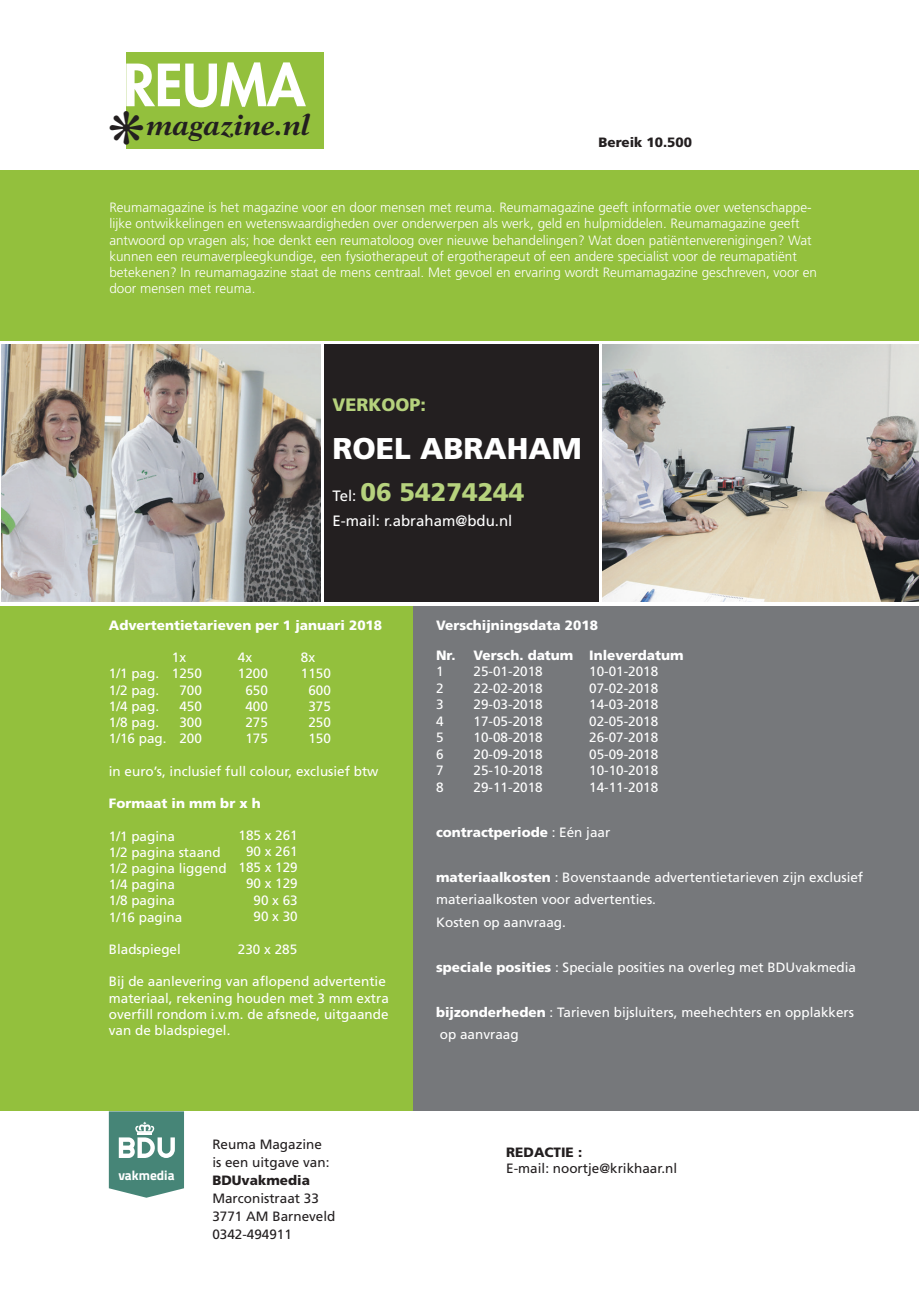
<style>
.page{position:relative;width:919px;height:1289px;background:#fff}
.page>*{position:absolute;margin:0;border:0;box-sizing:border-box;transform-origin:0 0}
.t1{font:800 56.55px "Futura Std";color:#fff}
.t2{font:900 30px "Frutiger LT Std";color:#fff}
.t3{font:italic 700 27.75px "New Aster LT Std";color:#231f20}
.t4{font:900 25.5px "Frutiger LT Std";color:#b6d27d}
.t5{font:900 18px "Frutiger LT Std";color:#b6d27d}
.t6{font:15px "Frutiger LT Std";color:#fff}
.t7{font:13.5px/16.2px "Frutiger LT Std";color:#fff}
.t8{font:300 13.5px/16.2px "Frutiger LT Std";color:#fff}
.t9{font:900 13.5px "Frutiger LT Std";color:#fff}
.t10{font:13.5px/18px "Frutiger LT Std";color:#231f20}
.t11{font:900 13.5px "Frutiger LT Std";color:#231f20}
.t12{font:700 13.35px "Titillium Web";color:#fff}
.s1{font-weight:400;font-size:15px;color:#fff}
.s2{font-weight:400}
.s3{font-weight:900}
</style>
<div class="page">
<div style="left:0;top:170px;width:918px;height:171px;background:#93c03d"></div>
<div style="left:412px;top:606px;width:506px;height:504px;background:#76787b"></div>
<div style="left:0;top:606px;width:412px;height:504px;background:#93c03d"></div>
<img style="left:602px;top:344px;width:316px;height:258px">
<img style="left:1px;top:344px;width:319px;height:258px">
<svg style="left:109px;top:1111px;width:75px;height:86px;background:#669a8e"></svg>
<div style="left:324px;top:344px;width:274px;height:258px;background:#231f20"></div>
<div style="left:126px;top:52px;width:198px;height:97px;background:#93c03d"></div>
<h1 class="t1" style="left:123px;top:50px;width:184px">REUMA</h1>
<h3 class="t3" style="left:108px;top:109px;width:204px">❋magazine.nl</h3>
<p class="t11" style="left:598px;top:134px;width:95px">Bereik 10.500</p>
<p class="t8" style="left:109px;top:200px;width:709px">Reumamagazine is het magazine voor en door mensen met reuma. Reumamagazine geeft informatie over wetenschappe&shy;lijke ontwikkelingen en wetenswaardigheden over onderwerpen als werk, geld en hulpmiddelen. Reumamagazine geeft antwoord op vragen als; hoe denkt een reumatoloog over nieuwe behandelingen? Wat doen patiëntenverenigingen? Wat kunnen een reumaverpleegkundige, een fysiotherapeut of ergotherapeut of een andere specialist voor de reumapatiënt betekenen? In reumamagazine staat de mens centraal. Met gevoel en ervaring wordt Reumamagazine geschreven, voor en door mensen met reuma.</p>
<h3 class="t5" style="left:332px;top:394px;width:95px">VERKOOP:</h3>
<h2 class="t2" style="left:332px;top:430px;width:251px">ROEL ABRAHAM</h2>
<h3 class="t4" style="left:332px;top:476px;width:193px"><span class="s1">Tel:</span> 06 54274244</h3>
<p class="t6" style="left:332px;top:512px;width:181px">E-mail: r.abraham@bdu.nl</p>
<p class="t9" style="left:109px;top:617px;width:275px">Advertentietarieven per 1 januari 2018</p>
<p class="t7" style="left:172px;top:649px;width:16px">1x</p>
<p class="t7" style="left:238px;top:649px;width:16px">4x</p>
<p class="t7" style="left:301px;top:649px;width:16px">8x</p>
<p class="t7" style="left:109px;top:665px;width:95px">1/1 pag. 1250</p>
<p class="t7" style="left:238px;top:665px;width:32px">1200</p>
<p class="t7" style="left:301px;top:665px;width:32px">1150</p>
<p class="t7" style="left:109px;top:682px;width:52px">1/2 pag.</p>
<p class="t7" style="left:179px;top:682px;width:24px">700</p>
<p class="t7" style="left:245px;top:682px;width:24px">650</p>
<p class="t7" style="left:308px;top:682px;width:24px">600</p>
<p class="t7" style="left:109px;top:698px;width:52px">1/4 pag.</p>
<p class="t7" style="left:179px;top:698px;width:24px">450</p>
<p class="t7" style="left:245px;top:698px;width:24px">400</p>
<p class="t7" style="left:308px;top:698px;width:24px">375</p>
<p class="t7" style="left:109px;top:714px;width:52px">1/8 pag.</p>
<p class="t7" style="left:179px;top:714px;width:24px">300</p>
<p class="t7" style="left:245px;top:714px;width:24px">275</p>
<p class="t7" style="left:308px;top:714px;width:24px">250</p>
<p class="t7" style="left:109px;top:730px;width:95px">1/16 pag. 200</p>
<p class="t7" style="left:245px;top:730px;width:24px">175</p>
<p class="t7" style="left:308px;top:730px;width:24px">150</p>
<p class="t7" style="left:109px;top:763px;width:271px">in euro’s, inclusief full colour, exclusief btw</p>
<p class="t9" style="left:109px;top:795px;width:153px">Formaat in mm br x h</p>
<p class="t7" style="left:109px;top:827px;width:119px">1/1 pagina<br>1/2 pagina staand<br>1/2 pagina liggend<br>1/4 pagina<br>1/8 pagina<br>1/16 pagina</p>
<p class="t7" style="left:109px;top:941px;width:74px">Bladspiegel</p>
<p class="t7" style="left:238px;top:941px;width:61px">230 x 285</p>
<p class="t7" style="left:109px;top:973px;width:281px">Bij de aanlevering van aflopend advertentie materiaal, rekening houden met 3 mm extra overfill rondom i.v.m. de afsnede, uitgaande van de bladspiegel.</p>
<p class="t7" style="left:238px;top:827px;width:61px;text-align:right">185 x 261<br>90 x 261<br>185 x 129<br>90 x 129<br>90 x 63<br>90 x 30</p>
<p class="t12" style="left:118px;top:1164px;width:58px">vakmedia</p>
<p class="t10" style="left:212px;top:1135px;width:119px">Reuma Magazine is een uitgave van:</p>
<p class="t11" style="left:212px;top:1171px;width:99px">BDUvakmedia</p>
<p class="t10" style="left:212px;top:1189px;width:125px">Marconistraat 33<br>3771 AM Barneveld<br>0342-494911</p>
<p class="t9" style="left:436px;top:617px;width:163px">Verschijningsdata 2018</p>
<p class="t9" style="left:436px;top:647px;width:249px">Nr. Versch. datum Inleverdatum</p>
<p class="t7" style="left:436px;top:663px;width:9px">1</p>
<p class="t7" style="left:473px;top:663px;width:71px">25-01-2018</p>
<p class="t7" style="left:589px;top:663px;width:71px">10-01-2018</p>
<p class="t7" style="left:436px;top:680px;width:9px">2</p>
<p class="t7" style="left:473px;top:680px;width:71px">22-02-2018</p>
<p class="t7" style="left:589px;top:680px;width:71px">07-02-2018</p>
<p class="t7" style="left:436px;top:696px;width:9px">3</p>
<p class="t7" style="left:473px;top:696px;width:71px">29-03-2018</p>
<p class="t7" style="left:589px;top:696px;width:71px">14-03-2018</p>
<p class="t7" style="left:436px;top:713px;width:9px">4</p>
<p class="t7" style="left:473px;top:713px;width:71px">17-05-2018</p>
<p class="t7" style="left:589px;top:713px;width:71px">02-05-2018</p>
<p class="t7" style="left:436px;top:729px;width:9px">5</p>
<p class="t7" style="left:473px;top:729px;width:71px">10-08-2018</p>
<p class="t7" style="left:589px;top:729px;width:71px">26-07-2018</p>
<p class="t7" style="left:436px;top:746px;width:9px">6</p>
<p class="t7" style="left:473px;top:746px;width:71px">20-09-2018</p>
<p class="t7" style="left:589px;top:746px;width:71px">05-09-2018</p>
<p class="t7" style="left:436px;top:762px;width:9px">7</p>
<p class="t7" style="left:473px;top:762px;width:71px">25-10-2018</p>
<p class="t7" style="left:589px;top:762px;width:71px">10-10-2018</p>
<p class="t7" style="left:436px;top:779px;width:9px">8</p>
<p class="t7" style="left:473px;top:779px;width:71px">29-11-2018</p>
<p class="t7" style="left:589px;top:779px;width:71px">14-11-2018</p>
<p class="t9" style="left:436px;top:824px;width:176px">contractperiode <span class="s2">: Eén jaar</span></p>
<p class="t7" style="left:436px;top:866px;width:428px;line-height:22.5px"><span class="s3">materiaalkosten</span> : Bovenstaande advertentietarieven zijn exclusief materiaalkosten voor advertenties.<br>Kosten op aanvraag.</p>
<p class="t7" style="left:436px;top:959px;width:421px"><span class="s3">speciale posities</span> : Speciale posities na overleg met BDUvakmedia</p>
<p class="t7" style="left:436px;top:1001px;width:419px;line-height:22.5px"><span class="s3">bijzonderheden</span> : Tarieven bijsluiters, meehechters en opplakkers op aanvraag</p>
<p class="t11" style="left:506px;top:1143px;width:77px">REDACTIE :</p>
<p class="t10" style="left:506px;top:1159px;width:172px">E-mail: noortje@krikhaar.nl</p>
</div>
